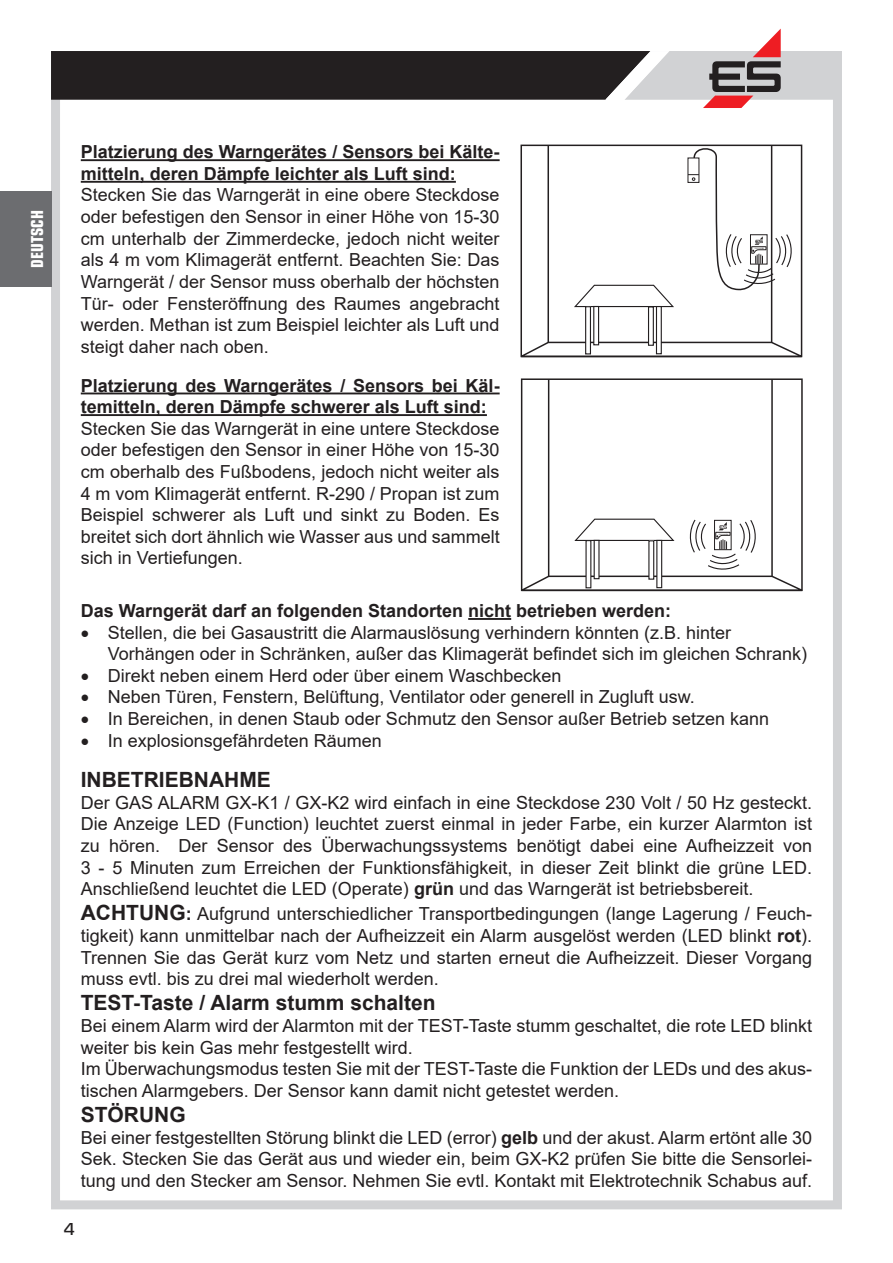
<style>
.page{position:relative;width:893px;height:1263px;background:#fff}
.page>*{position:absolute;margin:0;border:0;box-sizing:border-box;transform-origin:0 0}
.t1{font:700 21px "Arial";color:#231f20}
.t2{font:18px/21.6px "Arial";color:#231f20;text-align:justify}
.t3{font:700 18px/21.6px "Arial";color:#231f20}
.t4{font:18px "Eurostile Con Hea";color:#fff}
.t5{font:500 18px "Eurostile";color:#231f20}
.s1{font-weight:700}
.s2{font-weight:700;font-size:21px}
</style>
<div class="page">
<div style="left:51px;top:51px;width:791px;height:1158px;border:9px solid #d1d2d4"></div>
<svg style="left:51px;top:29px;width:791px;height:79px"></svg>
<div style="left:0;top:191px;width:51px;height:96px;background:#6c6d70"></div>
<div style="left:521px;top:378px;width:282px;height:213px;border:2px solid #231f20"></div>
<hr style="left:548px;top:379px;width:1px;height:197px;background:#231f20">
<hr style="left:771px;top:379px;width:2px;height:197px;background:#231f20">
<svg style="left:521px;top:518px;width:282px;height:73px"></svg>
<hr style="left:81px;top:159px;width:419px;height:2px;background:#231f20">
<hr style="left:81px;top:181px;width:375px;height:2px;background:#231f20">
<hr style="left:81px;top:392px;width:419px;height:2px;background:#231f20">
<hr style="left:81px;top:414px;width:406px;height:2px;background:#231f20">
<hr style="left:468px;top:618px;width:43px;height:2px;background:#231f20">
<div style="left:520px;top:145px;width:282px;height:212px;border:2px solid #231f20"></div>
<svg style="left:520px;top:341px;width:282px;height:16px"></svg>
<hr style="left:547px;top:145px;width:2px;height:197px;background:#231f20">
<hr style="left:771px;top:145px;width:1px;height:197px;background:#231f20">
<svg style="left:574px;top:284px;width:100px;height:24px"></svg>
<div style="left:656px;top:307px;width:5px;height:47px;background:#fff"></div>
<div style="left:656px;top:306px;width:6px;height:48px;border:1px solid #231f20"></div>
<hr style="left:586px;top:307px;width:4px;height:47px;background:#fff">
<div style="left:585px;top:306px;width:6px;height:48px;border:1px solid #231f20"></div>
<div style="left:594px;top:306px;width:5px;height:39px;background:#fff"></div>
<div style="left:593px;top:306px;width:6px;height:39px;border:1px solid #231f20"></div>
<div style="left:648px;top:307px;width:5px;height:38px;background:#fff"></div>
<div style="left:648px;top:306px;width:6px;height:40px;border:1px solid #231f20"></div>
<svg style="left:688px;top:146px;width:105px;height:146px"></svg>
<p class="t4" style="left:24px;top:268px;width:59px;rotate:-90deg">DEUTSCH</p>
<p class="t3" style="left:81px;top:141px;width:420px">Platzierung des Warngerätes / Sensors bei Kälte&shy;mitteln, deren Dämpfe leichter als Luft sind:</p>
<p class="t2" style="left:81px;top:184px;width:420px">Stecken Sie das Warngerät in eine obere Steckdose oder befestigen den Sensor in einer Höhe von 15-30 cm unterhalb der Zimmerdecke, jedoch nicht weiter als 4 m vom Klimagerät entfernt. Beachten Sie: Das Warngerät / der Sensor muss oberhalb der höchsten Tür- oder Fensteröffnung des Raumes angebracht werden. Methan ist zum Beispiel leichter als Luft und steigt daher nach oben.</p>
<p class="t3" style="left:81px;top:375px;width:420px">Platzierung des Warngerätes / Sensors bei Käl&shy;temitteln, deren Dämpfe schwerer als Luft sind:</p>
<p class="t2" style="left:81px;top:417px;width:420px">Stecken Sie das Warngerät in eine untere Steckdose oder befestigen den Sensor in einer Höhe von 15-30 cm oberhalb des Fußbodens, jedoch nicht weiter als 4 m vom Klimagerät entfernt. R-290 / Propan ist zum Beispiel schwerer als Luft und sinkt zu Boden. Es breitet sich dort ähnlich wie Wasser aus und sammelt sich in Vertiefungen.</p>
<p class="t3" style="left:81px;top:600px;width:592px">Das Warngerät darf an folgenden Standorten nicht betrieben werden:</p>
<p class="t2" style="left:108px;top:621px;width:701px;text-indent:-27px">• Stellen, die bei Gasaustritt die Alarmauslösung verhindern könnten (z.B. hinter<br>Vorhängen oder in Schränken, außer das Klimagerät befindet sich im gleichen Schrank)</p>
<p class="t2" style="left:81px;top:665px;width:482px">• Direkt neben einem Herd oder über einem Waschbecken</p>
<p class="t2" style="left:81px;top:686px;width:616px">• Neben Türen, Fenstern, Belüftung, Ventilator oder generell in Zugluft usw.</p>
<p class="t2" style="left:81px;top:708px;width:690px">• In Bereichen, in denen Staub oder Schmutz den Sensor außer Betrieb setzen kann</p>
<p class="t2" style="left:81px;top:729px;width:303px">• In explosionsgefährdeten Räumen</p>
<p class="t1" style="left:81px;top:765px;width:192px">INBETRIEBNAHME</p>
<p class="t2" style="left:81px;top:792px;width:733px">Der GAS ALARM GX-K1 / GX-K2 wird einfach in eine Steckdose 230 Volt / 50 Hz gesteckt.<br>Die Anzeige LED (Function) leuchtet zuerst einmal in jeder Farbe, ein kurzer Alarmton ist zu hören. Der Sensor des Überwachungssystems benötigt dabei eine Aufheizzeit von 3 - 5 Minuten zum Erreichen der Funktionsfähigkeit, in dieser Zeit blinkt die grüne LED.<br>Anschließend leuchtet die LED (Operate) <span class="s1">grün</span> und das Warngerät ist betriebsbereit.</p>
<p class="t2" style="left:81px;top:903px;width:733px"><span class="s2">ACHTUNG</span><span class="s1">:</span> Aufgrund unterschiedlicher Transportbedingungen (lange Lagerung / Feuch&shy;tigkeit) kann unmittelbar nach der Aufheizzeit ein Alarm ausgelöst werden (LED blinkt <span class="s1">rot</span>).<br>Trennen Sie das Gerät kurz vom Netz und starten erneut die Aufheizzeit. Dieser Vorgang muss evtl. bis zu drei mal wiederholt werden.</p>
<p class="t1" style="left:81px;top:988px;width:356px">TEST-Taste / Alarm stumm schalten</p>
<p class="t2" style="left:81px;top:1015px;width:733px;text-align:left">Bei einem Alarm wird der Alarmton mit der TEST-Taste stumm geschaltet, die rote LED blinkt weiter bis kein Gas mehr festgestellt wird.<br>Im Überwachungsmodus testen Sie mit der TEST-Taste die Funktion der LEDs und des akus&shy;tischen Alarmgebers. Der Sensor kann damit nicht getestet werden.</p>
<p class="t1" style="left:81px;top:1100px;width:106px">STÖRUNG</p>
<p class="t2" style="left:81px;top:1126px;width:733px">Bei einer festgestellten Störung blinkt die LED (error) <span class="s1">gelb</span> und der akust. Alarm ertönt alle 30<br>Sek. Stecken Sie das Gerät aus und wieder ein, beim GX-K2 prüfen Sie bitte die Sensorlei&shy;tung und den Stecker am Sensor. Nehmen Sie evtl. Kontakt mit Elektrotechnik Schabus auf.</p>
<p class="t5" style="left:64px;top:1216px;width:13px">4</p>
</div>
